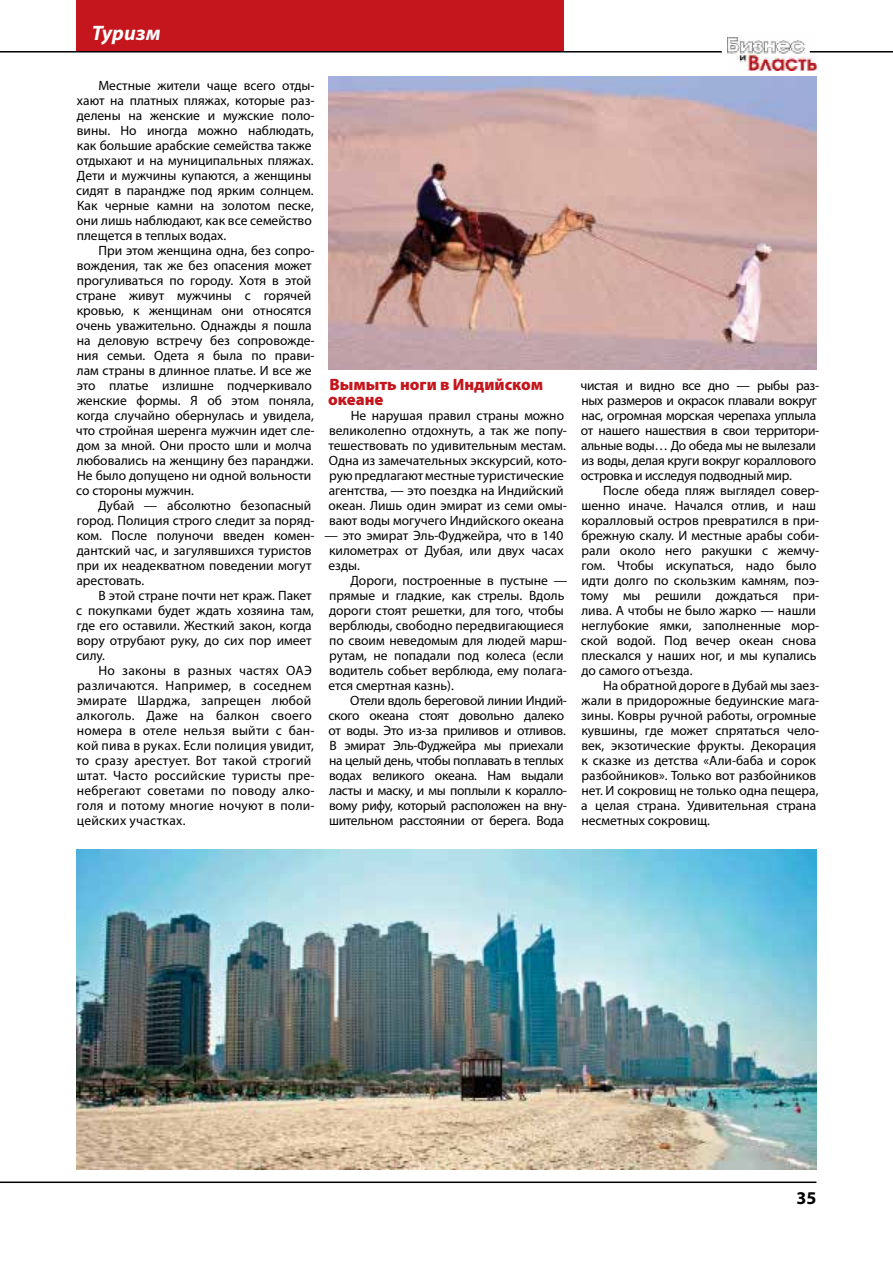
<style>
.page{position:relative;width:893px;height:1263px;background:#fff}
.page>*{position:absolute;margin:0;border:0;box-sizing:border-box;transform-origin:0 0}
.t1{font:italic 700 21px "Myriad Pro";color:#fff}
.t2{font:700 18px "Myriad Pro";color:#000}
.t3{font:900 16.5px/15px "Myriad Pro";color:#c4161c}
.t4{font:13.5px/15px "Myriad Pro";color:#000}
.t5{font:13.5px/15px "Myriad Pro";letter-spacing:-.02em;color:#000}
.t6{font:13.5px/15px "Myriad Pro";letter-spacing:.02em;color:#000}
</style>
<div class="page">
<img style="left:0;top:0;width:893px;height:1183px">
<h1 class="t1" style="left:92px;top:19px;width:70px">Туризм</h1>
<p class="t4" style="left:76px;top:78px;width:240px;text-indent:22px">Местные жители чаще всего отды‑ хают на платных пляжах, которые раз‑ делены на женские и мужские поло‑ вины. Но иногда можно наблюдать, как большие арабские семейства также отдыхают и на муниципальных пляжах.<br>Дети и мужчины купаются, а женщины сидят в парандже под ярким солнцем.<br>Как черные камни на золотом песке, они лишь наблюдают, как все семейство плещется в теплых водах.</p>
<p class="t4" style="left:76px;top:243px;width:240px;text-indent:23px">При этом женщина одна, без сопро‑ вождения, так же без опасения может прогуливаться по городу. Хотя в этой стране живут мужчины с горячей кровью, к женщинам они относятся очень уважительно. Однажды я пошла на деловую встречу без сопровожде‑ ния семьи. Одета я была по прави‑ лам страны в длинное платье. И все же это платье излишне подчеркивало женские формы. Я об этом поняла, когда случайно обернулась и увидела, что стройная шеренга мужчин идет сле‑ дом за мной. Они просто шли и молча любовались на женщину без паранджи.<br>Не было допущено ни одной вольности со стороны мужчин.</p>
<p class="t4" style="left:76px;top:498px;width:240px;text-indent:22px">Дубай — абсолютно безопасный город. Полиция строго следит за поряд‑ ком. После полуночи введен комен‑ дантский час, и загулявшихся туристов при их неадекватном поведении могут арестовать.</p>
<p class="t4" style="left:76px;top:588px;width:239px;text-indent:22px">В этой стране почти нет краж. Пакет с покупками будет ждать хозяина там, где его оставили. Жесткий закон, когда вору отрубают руку, до сих пор имеет силу.</p>
<p class="t6" style="left:76px;top:663px;width:240px;text-indent:22px">Но законы в разных частях ОАЭ различаются. Например, в соседнем эмирате Шарджа, запрещен любой алкоголь. Даже на балкон своего номера в отеле нельзя выйти с бан‑ кой пива в руках. Если полиция увидит, то сразу арестует. Вот такой строгий штат. Часто российские туристы пре‑ небрегают советами по поводу алко‑ голя и потому многие ночуют в поли‑ цейских участках.</p>
<p class="t3" style="left:328px;top:377px;width:217px">Вымыть ноги в И ндийском океане</p>
<p class="t4" style="left:328px;top:408px;width:240px;text-indent:22px">Не нарушая правил страны можно великолепно отдохнуть, а так же попу‑ тешествовать по удивительным местам.<br>Одна из замечательных экскурсий, кото‑ рую предлагают местные туристические агентства, — это поездка на Индийский океан. Лишь один эмират из семи омы‑ вают воды могучего Индийского океана</p>
<p class="t4" style="left:325px;top:528px;width:241px;text-align:justify">— это эмират Эль-Фуджейра, что в 140 километрах от Дубая, или двух часах езды.</p>
<p class="t4" style="left:328px;top:573px;width:240px;text-indent:22px">Дороги, построенные в пустыне — прямые и гладкие, как стрелы. Вдоль дороги стоят решетки, для того, чтобы верблюды, свободно передвигающиеся по своим неведомым для людей марш‑ рутам, не попадали под колеса (если водитель собьет верблюда, ему полага‑ ется смертная казнь).</p>
<p class="t5" style="left:328px;top:693px;width:240px;text-indent:22px">Отели вдоль береговой линии Индий‑ ского океана стоят довольно далеко от воды. Это из‑за приливов и отливов.<br>В эмират Эль-Фуджейра мы приехали на целый день, чтобы поплавать в теплых водах великого океана. Нам выдали ласты и маску, и мы поплыли к коралло‑ вому рифу, который расположен на вну‑ шительном расстоянии от берега. Вода</p>
<p class="t5" style="left:580px;top:378px;width:240px">чистая и видно все дно — рыбы раз‑ ных размеров и окрасок плавали вокруг нас, огромная морская черепаха уплыла от нашего нашествия в свои территори‑ альные воды… До обеда мы не вылезали из воды, делая круги вокруг кораллового островка и исследуя подводный мир.</p>
<p class="t4" style="left:581px;top:483px;width:240px;text-indent:22px">После обеда пляж выглядел совер‑ шенно иначе. Начался отлив, и наш коралловый остров превратился в при‑ брежную скалу. И местные арабы соби‑ рали около него ракушки с жемчу‑ гом. Чтобы искупаться, надо было идти долго по скользким камням, поэ‑ тому мы решили дождаться при‑ лива. А чтобы не было жарко — нашли неглубокие ямки, заполненные мор‑ ской водой. Под вечер океан снова плескался у наших ног, и мы купались до самого отъезда.</p>
<p class="t4" style="left:581px;top:678px;width:240px;text-indent:22px">На обратной дороге в Дубай мы заез‑ жали в придорожные бедуинские мага‑ зины. Ковры ручной работы, огромные кувшины, где может спрятаться чело‑ век, экзотические фрукты. Декорация к сказке из детства «Али-баба и сорок разбойников». Только вот разбойников нет. И сокровищ не только одна пещера, а целая страна. Удивительная страна несметных сокровищ.</p>
<h2 class="t2" style="left:796px;top:1186px;width:21px">35</h2>
</div>
